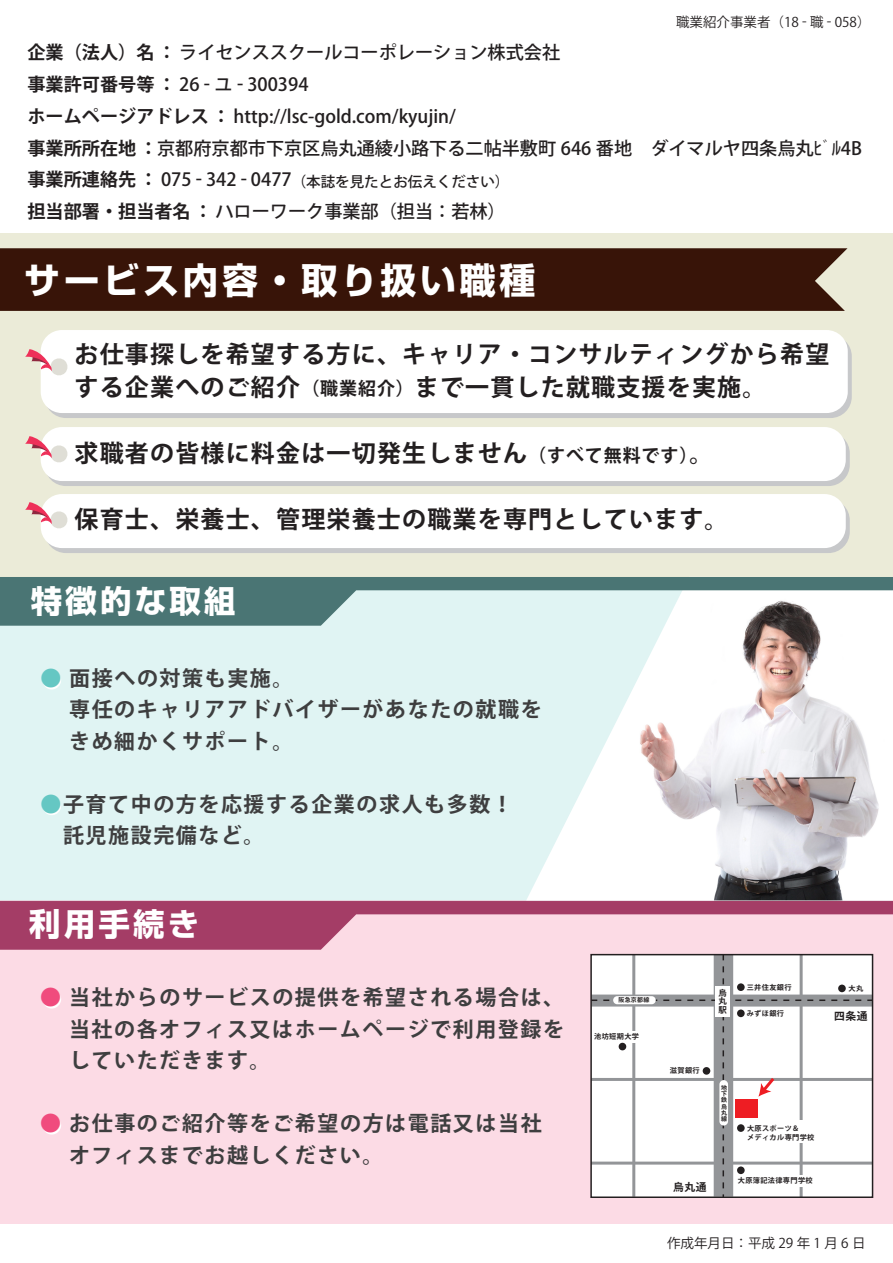
<style>
.page{position:relative;width:893px;height:1263px;background:#fff}
.page>*{position:absolute;margin:0;border:0;box-sizing:border-box;transform-origin:0 0}
.t1{font:700 36px "Shin Go Pro";letter-spacing:.1em;color:#fff}
.t2{font:700 31.5px "Shin Go Pro";letter-spacing:.1em;color:#fff}
.t3{font:700 24px/33px "Koz Go Pr 6 N";letter-spacing:.05em;color:#231f20}
.t4{font:700 21px/31.5px "Koz Go Pr 6 N";letter-spacing:.075em;color:#3e3e3f}
.t5{font:500 18.15px/31.8px "Koz Go Pro";color:#231f20}
.t6{font:500 14.55px "Koz Go Pro";color:#231f20}
.t7{font:13.5px "Koz Go Pro";color:#231f20}
.t8{font:700 10.8px "Koz Go Pro";letter-spacing:.05em;color:#231f20}
.t9{font:700 8.4px/8.9px "Koz Go Pro";color:#231f20;text-align:justify}
.t10{font:700 7.2px/9px "Koz Go Pro";letter-spacing:.05em;color:#231f20}
.t11{font:700 6px/6.3px "Koz Go Pro";letter-spacing:.05em;color:#231f20;text-align:justify}
.s1{font-weight:700}
.s2{font-weight:700;font-size:18.15px}
.s3{font-size:18.15px}
.s4{font-size:18px}
.s5{font-weight:500;color:#65c7c3}
.s6{font-weight:500;color:#f04b7d}
</style>
<div class="page">
<div style="left:0;top:233px;width:893px;height:344px;background:#ebebd8"></div>
<div style="left:0;top:577px;width:893px;height:323px;background:#e0f4f3"></div>
<div style="left:0;top:900px;width:893px;height:323px;background:#fcdbe5"></div>
<img style="left:527px;top:626px;width:366px;height:274px">
<svg style="left:0;top:577px;width:893px;height:49px"></svg>
<div style="left:45px;top:432px;width:805px;height:54px;background:#c7c8ca;border-radius:21px"></div>
<div style="left:45px;top:499px;width:805px;height:54px;background:#c7c8ca;border-radius:21px"></div>
<div style="left:45px;top:335px;width:807px;height:83px;background:#c7c8ca;border-radius:21px"></div>
<div style="left:41px;top:427px;width:805px;height:54px;background:#fff;border-radius:21px"></div>
<div style="left:41px;top:494px;width:805px;height:54px;background:#fff;border-radius:21px"></div>
<div style="left:41px;top:330px;width:807px;height:83px;background:#fff;border-radius:21px"></div>
<div style="left:0;top:248px;width:847px;height:63px;background:#381408"></div>
<div style="left:42px;top:796px;width:19px;height:19px;background:#fff;border-radius:50%"></div>
<div style="left:42px;top:671px;width:19px;height:18px;background:#fff;border-radius:50%"></div>
<svg style="left:25px;top:349px;width:42px;height:26px"></svg>
<svg style="left:25px;top:502px;width:42px;height:26px"></svg>
<svg style="left:25px;top:436px;width:42px;height:26px"></svg>
<svg style="left:0;top:901px;width:893px;height:296px"></svg>
<div style="left:590px;top:954px;width:283px;height:244px;border:2px solid #231f20"></div>
<div style="left:631px;top:1031px;width:7px;height:11px;background:#fff"></div>
<div style="left:797px;top:1175px;width:7px;height:12px;background:#fff"></div>
<div style="left:797px;top:1120px;width:7px;height:23px;background:#fff"></div>
<p class="t7" style="left:676px;top:13px;width:196px">職業紹介事業者（18 - 職 - 058）</p>
<p class="t5" style="left:28px;top:38px;width:836px"><span class="s1">企業（法人）名 ：</span> ライセンススクールコーポレーション株式会社<br><span class="s1">事業許可番号等 ：</span> 26 - ユ - 300394<br><span class="s1">ホームページアドレス ：</span> http://lsc-gold.com/kyujin/<br><span class="s1">事業所所在地 ：</span> 京都府京都市下京区烏丸通綾小路下る二帖半敷町 646 番地 ダイマルヤ四条烏丸ﾋﾞﾙ4B</p>
<p class="t6" style="left:28px;top:172px;width:483px"><span class="s2">事業所連絡先 ：</span> <span class="s3">075 - 342 - 0477</span>（本誌を見たとお伝えください）</p>
<p class="t5" style="left:28px;top:197px;width:480px"><span class="s1">担当部署・担当者名 ：</span> ハローワーク事業部（担当：若林）</p>
<h1 class="t1" style="left:24px;top:252px;width:513px">サービス内容・取り扱い職種</h1>
<p class="t3" style="left:75px;top:338px;width:756px">お仕事探しを希望する方に、キャリア・コンサルティングから希望する企業へのご紹介<span class="s4">（職業紹介）</span>まで一貫した就職支援を実施。</p>
<p class="t3" style="left:75px;top:437px;width:640px">求職者の皆様に料金は一切発生しません<span class="s4">（すべて無料です）</span>。</p>
<p class="t3" style="left:75px;top:503px;width:655px">保育士、栄養士、管理栄養士の職業を専門としています。</p>
<h2 class="t2" style="left:31px;top:576px;width:206px">特徴的な取組</h2>
<p class="t4" style="left:40px;top:663px;width:503px"><span class="s5">●</span> 面接への対策も実施。<br>　 専任のキャリアアドバイザーがあなたの就職を　 きめ細かくサポート。</p>
<p class="t4" style="left:40px;top:789px;width:474px"><span class="s5">●</span>子育て中の方を応援する企業の求人も多数！　託児施設完備など。</p>
<h2 class="t2" style="left:29px;top:899px;width:172px">利用手続き</h2>
<p class="t4" style="left:40px;top:982px;width:525px;text-align:justify"><span class="s6">●</span> 当社からのサービスの提供を希望される場合は、　当社の各オフィス又はホームページで利用登録を　していただきます。</p>
<p class="t4" style="left:40px;top:1108px;width:503px"><span class="s6">●</span> お仕事のご紹介等をご希望の方は電話又は当社　 オフィスまでお越しください。</p>
<p class="t11" style="left:618px;top:997px;width:33px">阪急京都線</p>
<p class="t9" style="left:718px;top:988px;width:10px">烏丸駅</p>
<p class="t10" style="left:594px;top:1032px;width:46px">池坊短期大学</p>
<p class="t10" style="left:670px;top:1067px;width:31px">滋賀銀行</p>
<p class="t11" style="left:721px;top:1085px;width:7px">地下鉄烏丸線</p>
<p class="t10" style="left:747px;top:983px;width:46px">三井住友銀行</p>
<p class="t10" style="left:849px;top:984px;width:16px">大丸</p>
<p class="t10" style="left:747px;top:1009px;width:39px">みずほ銀行</p>
<p class="t8" style="left:834px;top:1009px;width:35px">四条通</p>
<p class="t10" style="left:747px;top:1124px;width:69px">大原スポーツ＆<br>メディカル専門学校</p>
<p class="t8" style="left:673px;top:1180px;width:35px">烏丸通</p>
<p class="t10" style="left:738px;top:1176px;width:84px">大原簿記法律専門学校　</p>
<p class="t7" style="left:667px;top:1234px;width:200px">作成年月日：平成 29 年 1 月 6 日</p>
</div>
